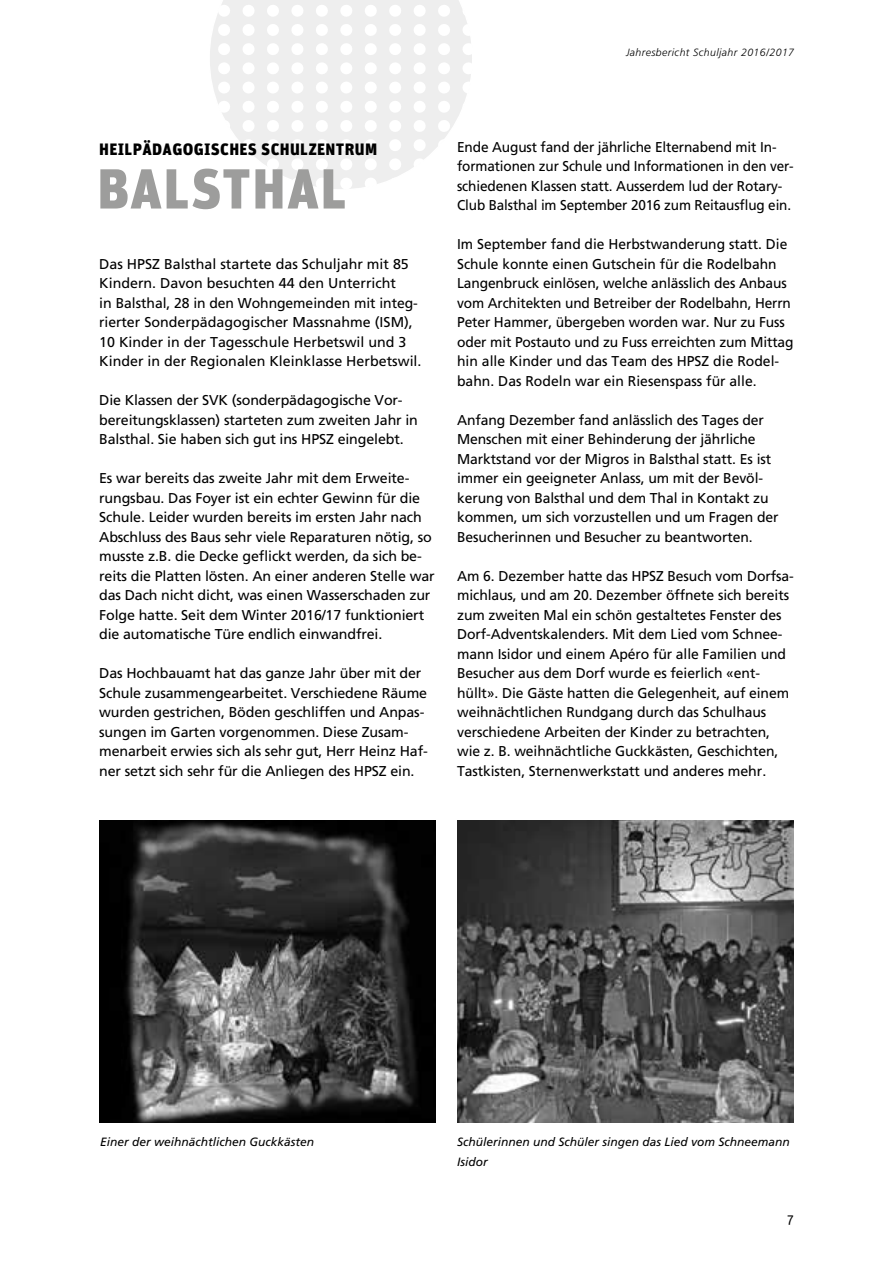
<style>
.page{position:relative;width:893px;height:1263px;background:#fff}
.page>*{position:absolute;margin:0;border:0;box-sizing:border-box;transform-origin:0 0}
.t1{font:900 56.25px "Unit OT";letter-spacing:.02em;color:#9d9d9c}
.t2{font:900 16.5px "Unit OT";letter-spacing:.02em;color:#000}
.t3{font:14.25px/19.5px "Frutiger";letter-spacing:-.005em;color:#000}
.t4{font:14.25px/19.5px "Frutiger";letter-spacing:-.005em;color:#000;scale:.96 1}
.t5{font:13.5px "Unit OT";color:#000}
.t6{font:italic 12px/19.5px "Frutiger";color:#000}
.t7{font:italic 300 10.5px "Frutiger";letter-spacing:.04em;color:#000}
</style>
<div class="page">
<svg style="left:210px;top:0;width:262px;height:189px"></svg>
<img style="left:457px;top:821px;width:337px;height:302px">
<img style="left:99px;top:821px;width:337px;height:302px">
<p class="t7" style="left:626px;top:46px;width:170px">Jahresbericht Schuljahr 2016/2017</p>
<p class="t2" style="left:99px;top:138px;width:280px">HEILPÄDAGOGISCHES SCHULZENTRUM</p>
<h1 class="t1" style="left:97px;top:152px;width:251px">BALSTHAL</h1>
<p class="t3" style="left:99px;top:254px;width:324px">Das HPSZ Balsthal startete das Schuljahr mit 85<br>Kindern. Davon besuchten 44 den Unterricht<br>in Balsthal, 28 in den Wohngemeinden mit integ&shy;rierter Sonderpädagogischer Massnahme (ISM), 10 Kinder in der Tagesschule Herbetswil und 3<br>Kinder in der Regionalen Kleinklasse Herbetswil.</p>
<p class="t3" style="left:99px;top:390px;width:320px">Die Klassen der SVK (sonderpädagogische Vor&shy;bereitungsklassen) starteten zum zweiten Jahr in<br>Balsthal. Sie haben sich gut ins HPSZ eingelebt.</p>
<p class="t3" style="left:99px;top:468px;width:337px">Es war bereits das zweite Jahr mit dem Erweite&shy;rungsbau. Das Foyer ist ein echter Gewinn für die Schule. Leider wurden bereits im ersten Jahr nach Abschluss des Baus sehr viele Reparaturen nötig, so musste z.B. die Decke geflickt werden, da sich be&shy;reits die Platten lösten. An einer anderen Stelle war das Dach nicht dicht, was einen Wasserschaden zur Folge hatte. Seit dem Winter 2016/17 funktioniert die automatische Türe endlich einwandfrei.</p>
<p class="t3" style="left:99px;top:663px;width:330px">Das Hochbauamt hat das ganze Jahr über mit der Schule zusammengearbeitet. Verschiedene Räume wurden gestrichen, Böden geschliffen und Anpas&shy;sungen im Garten vorgenommen. Diese Zusam&shy;menarbeit erwies sich als sehr gut, Herr Heinz Haf&shy;ner setzt sich sehr für die Anliegen des HPSZ ein.</p>
<p class="t4" style="left:457px;top:137px;width:352px">Ende August fand der jährliche Elternabend mit In&shy;formationen zur Schule und Informationen in den ver&shy;schiedenen Klassen statt. Ausserdem lud der Rotary-Club Balsthal im September 2016 zum Reitausflug ein.</p>
<p class="t3" style="left:457px;top:234px;width:338px">Im September fand die Herbstwanderung statt. Die Schule konnte einen Gutschein für die Rodelbahn Langenbruck einlösen, welche anlässlich des Anbaus vom Architekten und Betreiber der Rodelbahn, Herrn Peter Hammer, übergeben worden war. Nur zu Fuss oder mit Postauto und zu Fuss erreichten zum Mittag hin alle Kinder und das Team des HPSZ die Rodel&shy;bahn. Das Rodeln war ein Riesenspass für alle.</p>
<p class="t3" style="left:457px;top:410px;width:323px">Anfang Dezember fand anlässlich des Tages der Menschen mit einer Behinderung der jährliche Marktstand vor der Migros in Balsthal statt. Es ist immer ein geeigneter Anlass, um mit der Bevöl&shy;kerung von Balsthal und dem Thal in Kontakt zu kommen, um sich vorzustellen und um Fragen der Besucherinnen und Besucher zu beantworten.</p>
<p class="t3" style="left:457px;top:566px;width:338px">Am 6. Dezember hatte das HPSZ Besuch vom Dorfsa&shy;michlaus, und am 20. Dezember öffnete sich bereits zum zweiten Mal ein schön gestaltetes Fenster des Dorf-Adventskalenders. Mit dem Lied vom Schnee&shy;mann Isidor und einem Apéro für alle Familien und Besucher aus dem Dorf wurde es feierlich «ent&shy;hüllt». Die Gäste hatten die Gelegenheit, auf einem weihnächtlichen Rundgang durch das Schulhaus verschiedene Arbeiten der Kinder zu betrachten, wie z. B. weihnächtliche Guckkästen, Geschichten, Tastkisten, Sternenwerkstatt und anderes mehr.</p>
<p class="t6" style="left:100px;top:1132px;width:216px">Einer der weihnächtlichen Guckkästen</p>
<p class="t6" style="left:457px;top:1132px;width:334px">Schülerinnen und Schüler singen das Lied vom Schneemann<br>Isidor</p>
<p class="t5" style="left:787px;top:1211px;width:8px">7</p>
</div>
